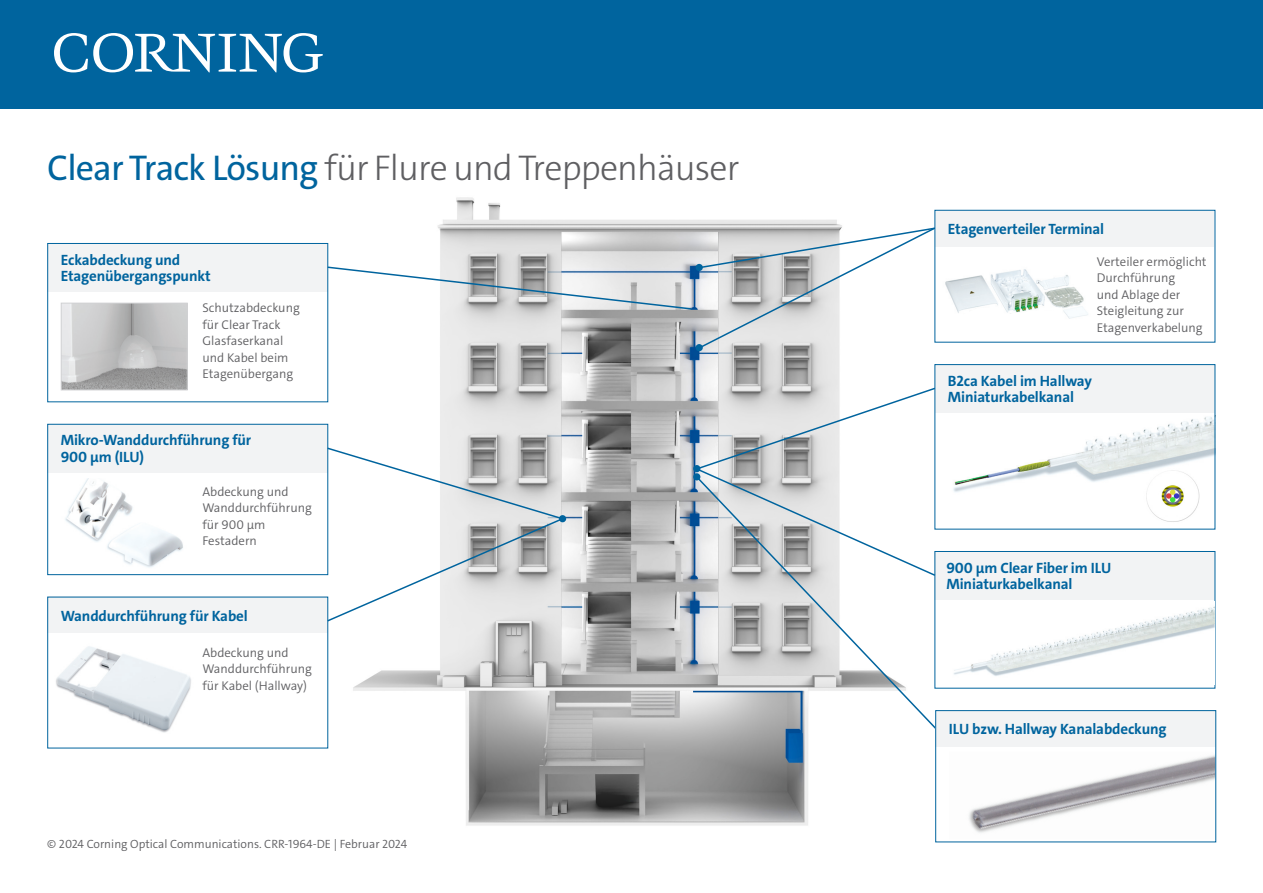
<style>
.page{position:relative;width:1263px;height:893px;background:#fff}
.page>*{position:absolute;margin:0;border:0;box-sizing:border-box;transform-origin:0 0}
.t1{font:300 36px "The Sans C4 s";letter-spacing:-.025em;color:#5f5f62}
.t2{font:700 15px/16.5px "The Sans C4 s";letter-spacing:-.01em;color:#00649e}
.t3{font:300 12.75px/16.5px "The Sans C4 s";color:#5f5f62}
.t4{font:300 12px "The Sans C4 s";color:#5f5f62}
.s1{font-weight:400;color:#00649e}
</style>
<div class="page">
<div style="left:0;top:0;width:1263px;height:108px;background:#00649e"></div>
<svg style="left:54px;top:33px;width:269px;height:39px"></svg>
<div style="left:47px;top:243px;width:281px;height:48px;background:#f2f3f4"></div>
<div style="left:935px;top:210px;width:279px;height:37px;background:#f2f3f4"></div>
<div style="left:47px;top:424px;width:281px;height:48px;background:#f2f3f4"></div>
<div style="left:935px;top:364px;width:280px;height:49px;background:#f2f3f4"></div>
<div style="left:47px;top:597px;width:281px;height:36px;background:#f2f3f4"></div>
<div style="left:935px;top:551px;width:280px;height:48px;background:#f2f3f4"></div>
<img style="left:353px;top:197px;width:489px;height:629px">
<img style="left:63px;top:305px;width:123px;height:83px">
<div style="left:61px;top:303px;width:127px;height:87px;border:1px solid #d1d2d4"></div>
<img style="left:945px;top:269px;width:143px;height:50px">
<img style="left:65px;top:478px;width:118px;height:90px">
<img style="left:56px;top:646px;width:135px;height:87px">
<div style="left:47px;top:243px;width:281px;height:159px;border:1px solid #00649e"></div>
<div style="left:934px;top:210px;width:281px;height:133px;border:1px solid #00649e"></div>
<div style="left:47px;top:424px;width:281px;height:151px;border:1px solid #00649e"></div>
<div style="left:934px;top:551px;width:281px;height:137px;border:1px solid #00649e"></div>
<svg style="left:695px;top:386px;width:239px;height:89px"></svg>
<div style="left:693px;top:465px;width:7px;height:7px;background:#00649e;border-radius:50%"></div>
<svg style="left:695px;top:475px;width:243px;height:256px"></svg>
<div style="left:693px;top:473px;width:7px;height:7px;background:#00649e;border-radius:50%"></div>
<div style="left:559px;top:515px;width:7px;height:7px;background:#00649e;border-radius:50%"></div>
<svg style="left:326px;top:446px;width:238px;height:177px"></svg>
<svg style="left:326px;top:226px;width:611px;height:124px"></svg>
<img style="left:953px;top:601px;width:261px;height:83px">
<img style="left:953px;top:417px;width:260px;height:75px">
<div style="left:934px;top:364px;width:281px;height:165px;border:1px solid #00649e"></div>
<img style="left:1143px;top:467px;width:59px;height:55px">
<div style="left:936px;top:710px;width:280px;height:37px;background:#f2f3f4"></div>
<img style="left:969px;top:755px;width:245px;height:78px">
<div style="left:935px;top:710px;width:281px;height:132px;border:1px solid #00649e"></div>
<p class="t1" style="left:47px;top:144px;width:694px"><span class="s1">Clear Track Lösung</span> für Flure und Treppenhäuser</p>
<p class="t2" style="left:61px;top:251px;width:151px">Eckabdeckung und<br>Etagenübergangspunkt</p>
<p class="t3" style="left:202px;top:300px;width:99px">Schutzabdeckung für Clear Track<br>Glasfaserkanal und Kabel beim<br>Etagenübergang</p>
<p class="t2" style="left:61px;top:432px;width:192px">Mikro-Wanddurchführung für<br>900 µm (ILU)</p>
<p class="t3" style="left:202px;top:483px;width:111px">Abdeckung und<br>Wanddurchführung für 900 µm<br>Festadern</p>
<p class="t2" style="left:61px;top:607px;width:189px">Wanddurchführung für Kabel</p>
<p class="t3" style="left:202px;top:644px;width:111px">Abdeckung und<br>Wanddurchführung für Kabel (Hallway)</p>
<p class="t4" style="left:47px;top:836px;width:361px">© 2024 Corning Optical Communications. CRR-1964-DE | Februar 2024</p>
<p class="t2" style="left:948px;top:221px;width:158px">Etagenverteiler Terminal</p>
<p class="t3" style="left:1097px;top:253px;width:111px">Verteiler ermöglicht<br>Durchführung<br>und Ablage der<br>Steigleitung zur<br>Etagenverkabelung</p>
<p class="t2" style="left:948px;top:372px;width:145px">B2ca Kabel im Hallway<br>Miniaturkabelkanal</p>
<p class="t2" style="left:946px;top:559px;width:166px">900 µm Clear Fiber im ILU<br>Miniaturkabelkanal</p>
<p class="t2" style="left:949px;top:721px;width:219px">ILU bzw. Hallway Kanalabdeckung</p>
</div>
